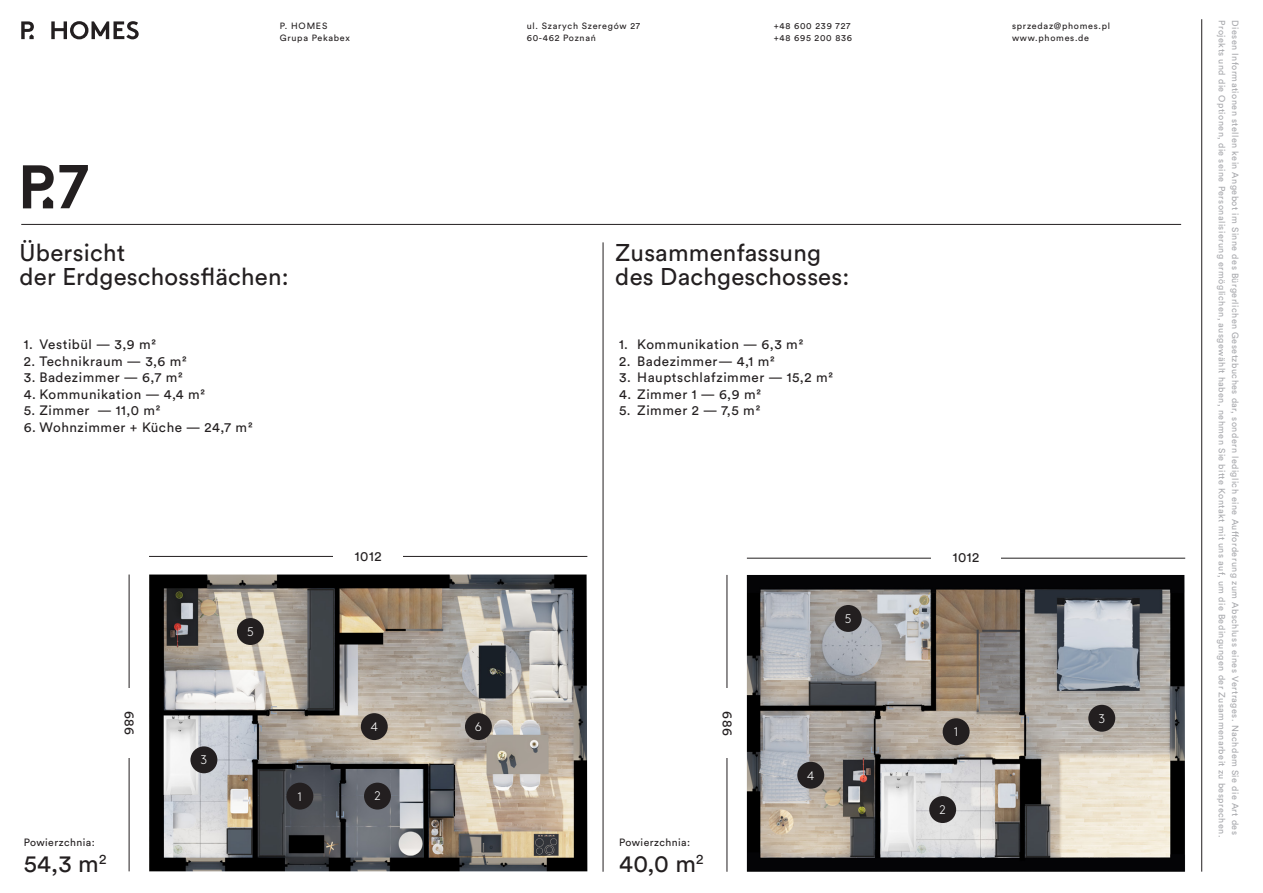
<style>
.page{position:relative;width:1263px;height:893px;background:#fff}
.page>*{position:absolute;margin:0;border:0;box-sizing:border-box;transform-origin:0 0}
.t1{font:700 61.8px "Brown Pro";color:#231f20}
.t2{font:24px "Circular Pro";letter-spacing:.01em;color:#231f20}
.t3{font:13.5px "Circular Pro";letter-spacing:.04em;color:#231f20}
.t4{font:300 12.45px "Brown";color:#fff}
.t5{font:10.5px "Circular Pro";letter-spacing:.04em;color:#231f20}
.t6{font:9px "Circular Pro";letter-spacing:.05em;color:#a8a9ad}
.t7{font:9px/12px "Circular Pro";letter-spacing:.08em;color:#231f20}
</style>
<div class="page">
<svg style="left:51px;top:21px;width:88px;height:18px"></svg>
<svg style="left:21px;top:21px;width:13px;height:18px"></svg>
<hr style="left:1201px;top:19px;width:1px;height:853px;background:#231f20">
<hr style="left:21px;top:224px;width:1160px;height:1px;background:#231f20">
<svg style="left:23px;top:165px;width:31px;height:43px"></svg>
<hr style="left:603px;top:242px;width:1px;height:630px;background:#231f20">
<img style="left:149px;top:574px;width:438px;height:297px">
<div style="left:190px;top:746px;width:27px;height:27px;background:#231f20;border-radius:50%"></div>
<div style="left:364px;top:783px;width:27px;height:26px;background:#231f20;border-radius:50%"></div>
<div style="left:286px;top:783px;width:27px;height:26px;background:#231f20;border-radius:50%"></div>
<div style="left:361px;top:713px;width:27px;height:27px;background:#231f20;border-radius:50%"></div>
<div style="left:465px;top:713px;width:27px;height:27px;background:#231f20;border-radius:50%"></div>
<div style="left:237px;top:618px;width:27px;height:27px;background:#231f20;border-radius:50%"></div>
<hr style="left:149px;top:556px;width:438px;height:1px;background:#231f20">
<hr style="left:129px;top:574px;width:1px;height:297px;background:#231f20">
<div style="left:333px;top:550px;width:70px;height:20px;background:#fff"></div>
<div style="left:115px;top:688px;width:21px;height:70px;background:#fff"></div>
<img style="left:747px;top:575px;width:438px;height:297px">
<div style="left:1088px;top:705px;width:27px;height:27px;background:#231f20;border-radius:50%"></div>
<div style="left:929px;top:796px;width:27px;height:27px;background:#231f20;border-radius:50%"></div>
<div style="left:943px;top:718px;width:26px;height:27px;background:#231f20;border-radius:50%"></div>
<div style="left:797px;top:762px;width:27px;height:27px;background:#231f20;border-radius:50%"></div>
<div style="left:835px;top:605px;width:27px;height:27px;background:#231f20;border-radius:50%"></div>
<hr style="left:747px;top:558px;width:438px;height:1px;background:#231f20">
<hr style="left:727px;top:575px;width:1px;height:297px;background:#231f20">
<div style="left:931px;top:551px;width:70px;height:21px;background:#fff"></div>
<div style="left:713px;top:689px;width:21px;height:69px;background:#fff"></div>
<p class="t7" style="left:280px;top:19px;width:72px">P. HOMES<br>Grupa Pekabex</p>
<p class="t7" style="left:527px;top:19px;width:115px">ul. Szarych Szeregów 27<br>60-462 Poznań</p>
<p class="t7" style="left:774px;top:19px;width:80px">+48 600 239 727 +48 695 200 836</p>
<p class="t7" style="left:1012px;top:19px;width:100px">sprzedaz@phomes.pl www.phomes.de</p>
<p class="t6" style="left:1228px;top:20px;width:818px;rotate:90deg">Projekts und die Optionen, die seine Personalisierung ermöglichen, ausgewählt haben, nehmen Sie bitte Kontakt mit uns auf, um die Bedingungen der Zusammenarbeit zu besprechen.</p>
<p class="t6" style="left:1241px;top:20px;width:816px;rotate:90deg">Diesen Informationen stellen kein Angebot im Sinne des Bürgerlichen Gesetzbuches dar, sondern lediglich eine Aufforderung zum Abschluss eines Vertrages. Nachdem Sie die Art des</p>
<p class="t1" style="left:57px;top:137px;width:35px">7</p>
<p class="t2" style="left:20px;top:236px;width:107px">Übersicht</p>
<p class="t2" style="left:20px;top:260px;width:271px">der Erdgeschossflächen:</p>
<p class="t2" style="left:615px;top:236px;width:207px">Zusammenfassung</p>
<p class="t2" style="left:615px;top:260px;width:236px">des Dachgeschosses:</p>
<p class="t3" style="left:40px;top:335px;width:119px">Vestibül — 3,9 m²</p>
<p class="t3" style="left:637px;top:335px;width:168px">Kommunikation — 6,3 m²</p>
<p class="t3" style="left:637px;top:352px;width:139px">Badezimmer— 4,1 m²</p>
<p class="t3" style="left:637px;top:368px;width:198px">Hauptschlafzimmer — 15,2 m²</p>
<p class="t3" style="left:637px;top:385px;width:126px">Zimmer 1 — 6,9 m²</p>
<p class="t3" style="left:637px;top:401px;width:125px">Zimmer 2 — 7,5 m²</p>
<p class="t3" style="left:24px;top:335px;width:10px">1.</p>
<p class="t3" style="left:24px;top:352px;width:165px">2. Technikraum — 3,6 m²</p>
<p class="t3" style="left:24px;top:368px;width:161px">3. Badezimmer — 6,7 m²</p>
<p class="t3" style="left:24px;top:385px;width:183px">4. Kommunikation — 4,4 m²</p>
<p class="t3" style="left:24px;top:401px;width:138px">5. Zimmer — 11,0 m²</p>
<p class="t3" style="left:24px;top:418px;width:231px">6. Wohnzimmer + Küche — 24,7 m²</p>
<p class="t3" style="left:619px;top:335px;width:10px">1.</p>
<p class="t3" style="left:619px;top:352px;width:13px">2.</p>
<p class="t3" style="left:619px;top:368px;width:13px">3.</p>
<p class="t3" style="left:619px;top:385px;width:14px">4.</p>
<p class="t3" style="left:619px;top:401px;width:13px">5.</p>
<p class="t3" style="left:355px;top:547px;width:28px">1012</p>
<p class="t3" style="left:953px;top:549px;width:28px">1012</p>
<p class="t4" style="left:845px;top:609px;width:8px">5</p>
<p class="t4" style="left:247px;top:622px;width:8px">5</p>
<p class="t3" style="left:139px;top:711px;width:26px;rotate:90deg">686</p>
<p class="t4" style="left:1098px;top:709px;width:8px">3</p>
<p class="t3" style="left:736px;top:711px;width:26px;rotate:90deg">686</p>
<p class="t4" style="left:371px;top:717px;width:9px">4</p>
<p class="t4" style="left:475px;top:717px;width:9px">6</p>
<p class="t4" style="left:954px;top:722px;width:6px">1</p>
<p class="t4" style="left:200px;top:751px;width:8px">3</p>
<p class="t4" style="left:807px;top:766px;width:9px">4</p>
<p class="t4" style="left:298px;top:787px;width:6px">1</p>
<p class="t4" style="left:374px;top:787px;width:8px">2</p>
<p class="t4" style="left:939px;top:800px;width:8px">2</p>
<p class="t5" style="left:24px;top:835px;width:72px">Powierzchnia:</p>
<p class="t5" style="left:619px;top:835px;width:72px">Powierzchnia:</p>
<p class="t2" style="left:619px;top:847px;width:86px">40,0 m<sup>2</sup></p>
<p class="t2" style="left:24px;top:847px;width:84px">54,3 m<sup>2</sup></p>
</div>
